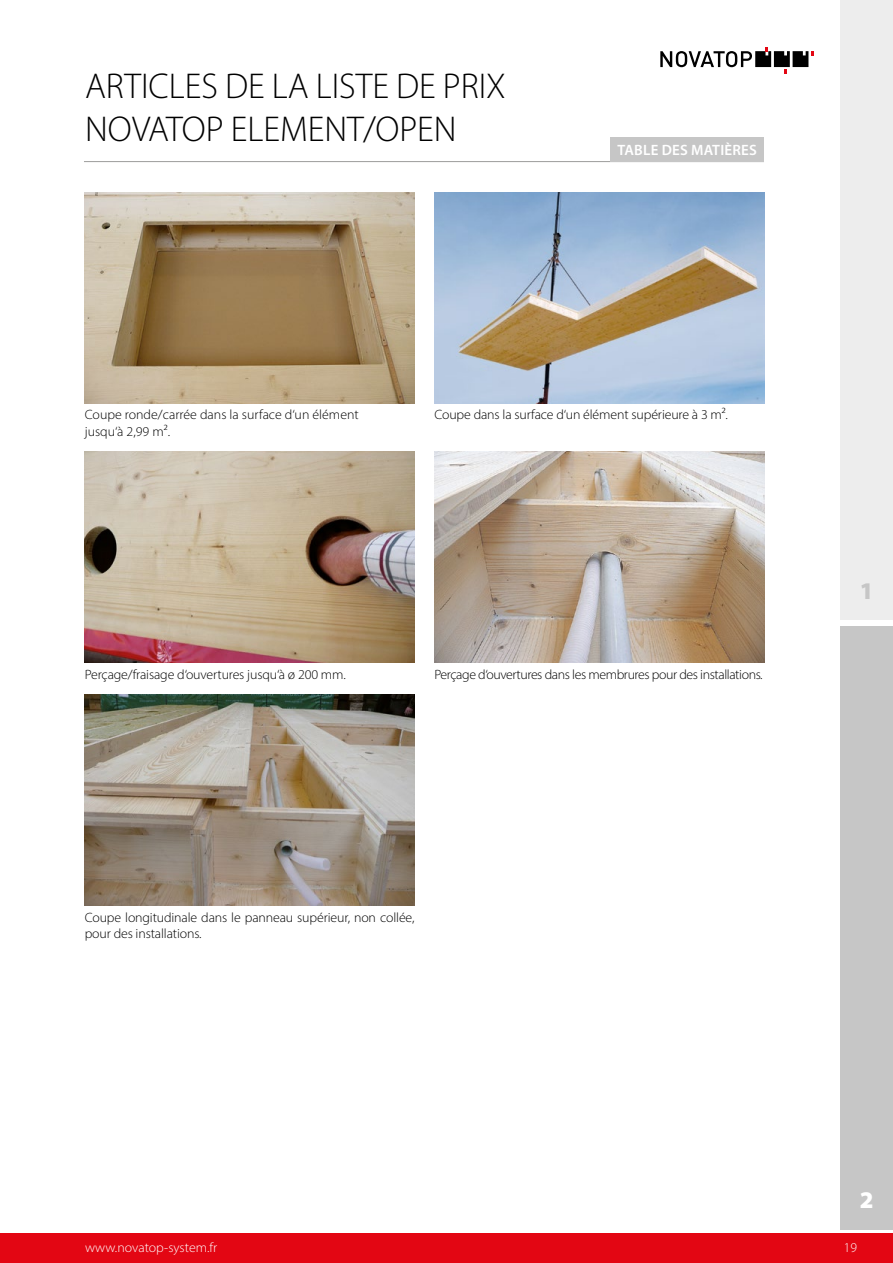
<style>
.page{position:relative;width:893px;height:1263px;background:#fff}
.page>*{position:absolute;margin:0;border:0;box-sizing:border-box;transform-origin:0 0}
.t1{font:300 36px/43.2px "Myriad Pro";color:#000}
.t2{font:900 24px "Myriad Pro";color:#c6c6c6}
.t3{font:900 24px "Myriad Pro";color:#fff}
.t4{font:600 15px "Myriad Pro";letter-spacing:.015em;color:#fff}
.t5{font:300 13.5px/16.2px "Myriad Pro";letter-spacing:-.01em;color:#000}
.t6{font:300 13.5px "Myriad Pro";letter-spacing:-.03em;color:#000}
.t7{font:300 13.5px "Myriad Pro";color:#fff}
</style>
<div class="page">
<hr style="left:84px;top:161px;width:680px;height:1px;background:#9d9d9c">
<div style="left:0;top:1233px;width:893px;height:30px;background:#e30613"></div>
<svg style="left:660px;top:47px;width:154px;height:26px"></svg>
<img style="left:85px;top:452px;width:329px;height:210px">
<img style="left:434px;top:452px;width:330px;height:210px">
<img style="left:85px;top:695px;width:329px;height:210px">
<img style="left:85px;top:192px;width:329px;height:211px">
<img style="left:434px;top:192px;width:330px;height:211px">
<div style="left:840px;top:626px;width:53px;height:603px;background:#c6c6c6"></div>
<div style="left:840px;top:0;width:53px;height:620px;background:#ededed"></div>
<div style="left:610px;top:137px;width:154px;height:24px;background:#c6c6c6"></div>
<h1 class="t1" style="left:85px;top:64px;width:422px">ARTICLES DE LA LISTE DE PRIX<br>NOVATOP ELEMENT/OPEN</h1>
<p class="t4" style="left:617px;top:140px;width:141px">TABLE DES MATIÈRES</p>
<p class="t5" style="left:85px;top:407px;width:276px">Coupe ronde/carrée dans la surface d‘un élément jusqu‘à 2,99 m².</p>
<p class="t5" style="left:434px;top:407px;width:295px">Coupe dans la surface d‘un élément supérieure à 3 m².</p>
<p class="t5" style="left:85px;top:666px;width:263px">Perçage/fraisage d‘ouvertures jusqu‘à ø 200 mm.</p>
<p class="t6" style="left:434px;top:666px;width:330px">Perçage d‘ouvertures dans les membrures pour des installations.</p>
<p class="t5" style="left:85px;top:909px;width:331px">Coupe longitudinale dans le panneau supérieur, non collée, pour des installations.</p>
<h2 class="t2" style="left:860px;top:574px;width:15px">1</h2>
<h2 class="t3" style="left:860px;top:1184px;width:15px">2</h2>
<p class="t7" style="left:85px;top:1239px;width:134px">www.novatop-system.fr</p>
<p class="t7" style="left:844px;top:1239px;width:15px">19</p>
</div>
